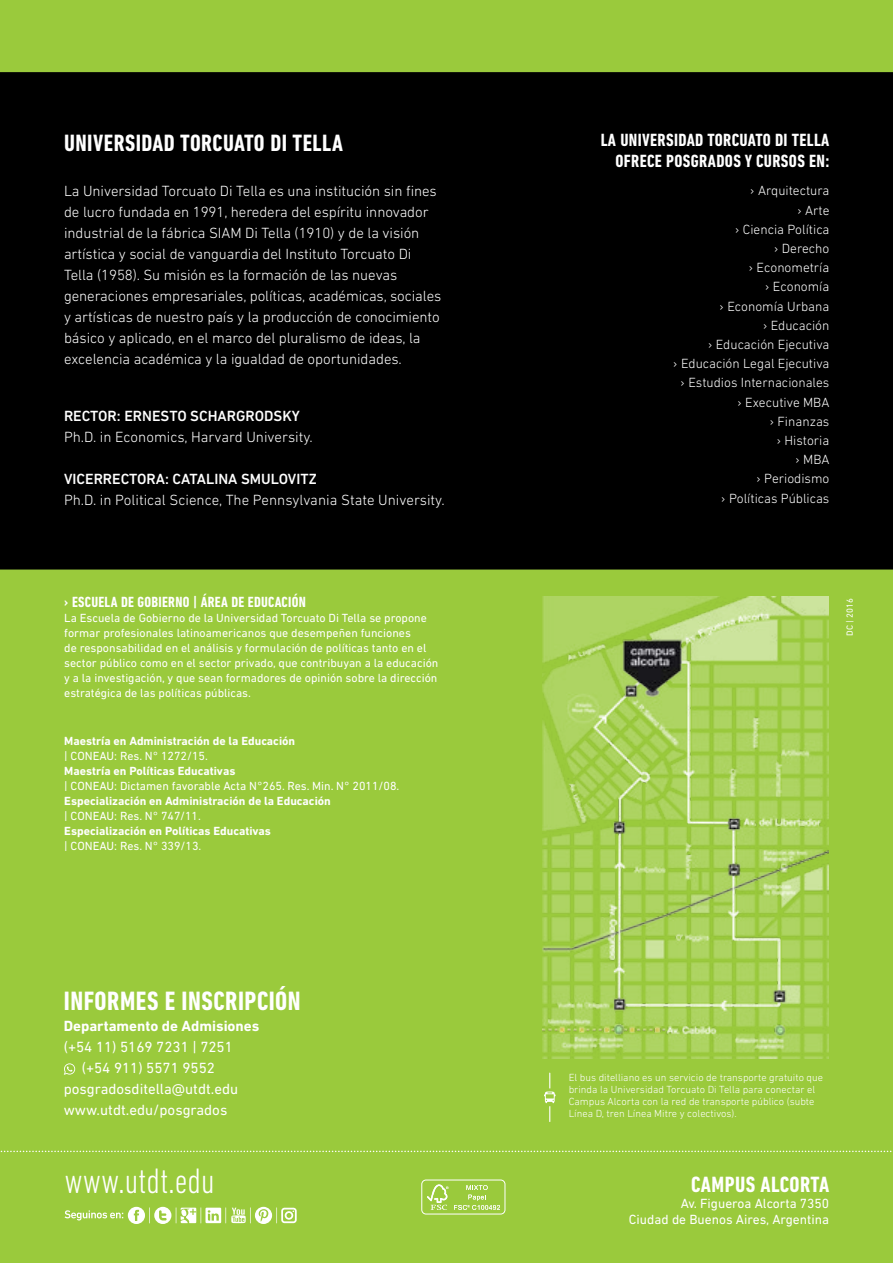
<style>
.page{position:relative;width:893px;height:1263px;background:#9aca3c}
.page>*{position:absolute;margin:0;border:0;box-sizing:border-box;transform-origin:0 0}
.t1{font:300 condensed 36px "DIN Next LT Pro";color:#fff}
.t2{font:700 condensed 27px "DIN Next LT Pro";letter-spacing:.02em;color:#fff}
.t3{font:700 condensed 24px "DIN Next LT Pro";letter-spacing:.02em;color:#fff}
.t4{font:700 condensed 22.5px "DIN Next LT Pro";letter-spacing:.02em;color:#fff}
.t5{font:700 condensed 18px/21px "DIN Next LT Pro";letter-spacing:.02em;color:#fff;text-align:right}
.t6{font:300 15px/21px "DIN Next LT Pro";letter-spacing:-.005em;color:#fff}
.t7{font:15px "DIN Next LT Pro";color:#fff}
.t8{font:500 15px "DIN Next LT Pro";color:#fff}
.t9{font:700 condensed 15px "DIN Next LT Pro";letter-spacing:.02em;color:#fff}
.t10{font:700 15px "DIN Next LT Pro";color:#fff}
.t11{font:300 13.5px/19.2px "DIN Next LT Pro";color:#fff;text-align:right}
.t12{font:13.5px/16.2px "DIN Next LT Pro";color:#fff;text-align:right}
.t13{font:12px/15px "DIN Next LT Pro";color:#fff}
.t14{font:700 12px "DIN Next LT Pro";color:#fff}
.t15{font:300 10.5px/12px "DIN Next LT Pro";color:#fff}
.t16{font:9px "DIN Next LT Pro";color:#fff}
</style>
<div class="page">
<svg style="left:0;top:72px;width:893px;height:599px;background:#141b08"></svg>
<svg style="left:0;top:1151px;width:893px;height:1px"></svg>
<img style="left:542px;top:597px;width:287px;height:462px">
<hr style="left:549px;top:1073px;width:1px;height:48px;background:#fff">
<div style="left:541px;top:1088px;width:18px;height:18px;background:#9aca3c"></div>
<svg style="left:544px;top:1091px;width:12px;height:12px"></svg>
<svg style="left:64px;top:1063px;width:11px;height:12px"></svg>
<svg style="left:65px;top:1207px;width:232px;height:17px"></svg>
<div style="left:421px;top:1179px;width:84px;height:35px;border:1px solid #fff;border-radius:4px"></div>
<svg style="left:427px;top:1184px;width:73px;height:26px;background:#abd25d"></svg>
<h3 class="t3" style="left:64px;top:129px;width:280px">UNIVERSIDAD TORCUATO DI TELLA</h3>
<p class="t6" style="left:64px;top:180px;width:379px">La Universidad Torcuato Di Tella es una institución sin fines de lucro fundada en 1991, heredera del espíritu innovador industrial de la fábrica SIAM Di Tella (1910) y de la visión artística y social de vanguardia del Instituto Torcuato Di Tella (1958). Su misión es la formación de las nuevas generaciones empresariales, políticas, académicas, sociales y artísticas de nuestro país y la producción de conocimiento básico y aplicado, en el marco del pluralismo de ideas, la excelencia académica y la igualdad de oportunidades.</p>
<p class="t8" style="left:64px;top:407px;width:237px">RECTOR: ERNESTO SCHARGRODSKY</p>
<p class="t6" style="left:64px;top:426px;width:250px">Ph.D. in Economics, Harvard University.</p>
<p class="t8" style="left:64px;top:470px;width:254px">VICERRECTORA: CATALINA SMULOVITZ</p>
<p class="t6" style="left:64px;top:489px;width:382px">Ph.D. in Political Science, The Pennsylvania State University.</p>
<p class="t9" style="left:64px;top:594px;width:243px">› ESCUELA DE GOBIERNO | ÁREA DE EDUCACIÓN</p>
<p class="t13" style="left:64px;top:611px;width:376px">La Escuela de Gobierno de la Universidad Torcuato Di Tella se propone formar profesionales latinoamericanos que desempeñen funciones<br>de responsabilidad en el análisis y formulación de políticas tanto en el sector público como en el sector privado, que contribuyan a la educación y a la investigación, y que sean formadores de opinión sobre la dirección estratégica de las políticas públicas.</p>
<p class="t14" style="left:64px;top:734px;width:232px">Maestría en Administración de la Educación</p>
<p class="t13" style="left:64px;top:749px;width:145px">| CONEAU: Res. N° 1272/15.</p>
<p class="t14" style="left:64px;top:764px;width:173px">Maestría en Políticas Educativas</p>
<p class="t13" style="left:64px;top:779px;width:337px">| CONEAU: Dictamen favorable Acta N°265. Res. Min. N° 2011/08.</p>
<p class="t14" style="left:64px;top:794px;width:268px">Especialización en Administración de la Educación</p>
<p class="t13" style="left:64px;top:809px;width:138px">| CONEAU: Res. N° 747/11.</p>
<p class="t14" style="left:64px;top:824px;width:208px">Especialización en Políticas Educativas</p>
<p class="t13" style="left:64px;top:839px;width:139px">| CONEAU: Res. N° 339/13.</p>
<h2 class="t2" style="left:64px;top:986px;width:238px">INFORMES E INSCRIPCIÓN</h2>
<p class="t10" style="left:64px;top:1017px;width:197px">Departamento de Admisiones</p>
<p class="t7" style="left:64px;top:1038px;width:171px">(+54 11) 5169 7231 | 7251</p>
<p class="t7" style="left:82px;top:1059px;width:135px">(+54 911) 5571 9552</p>
<p class="t7" style="left:64px;top:1080px;width:176px">posgradosditella@utdt.edu</p>
<p class="t7" style="left:64px;top:1101px;width:165px">www.utdt.edu/posgrados</p>
<h1 class="t1" style="left:65px;top:1161px;width:152px">www.utdt.edu</h1>
<p class="t5" style="left:601px;top:130px;width:230px">LA UNIVERSIDAD TORCUATO DI TELLA<br>OFRECE POSGRADOS Y CURSOS EN:</p>
<p class="t11" style="left:673px;top:181px;width:158px">› Arquitectura<br>› Arte<br>› Ciencia Política<br>› Derecho<br>› Econometría<br>› Economía<br>› Economía Urbana<br>› Educación<br>› Educación Ejecutiva<br>› Educación Legal Ejecutiva › Estudios Internacionales › Executive MBA<br>› Finanzas<br>› Historia<br>› MBA<br>› Periodismo<br>› Políticas Públicas</p>
<p class="t16" style="left:844px;top:636px;width:39px;rotate:-90deg">DC | 2016</p>
<p class="t15" style="left:569px;top:1071px;width:256px">El bus ditelliano es un servicio de transporte gratuito que brinda la Universidad Torcuato Di Tella para conectar el Campus Alcorta con la red de transporte público (subte Línea D, tren Línea Mitre y colectivos).</p>
<h3 class="t4" style="left:691px;top:1171px;width:139px">CAMPUS ALCORTA</h3>
<p class="t12" style="left:629px;top:1195px;width:202px">Av. Figueroa Alcorta 7350<br>Ciudad de Buenos Aires, Argentina</p>
</div>
